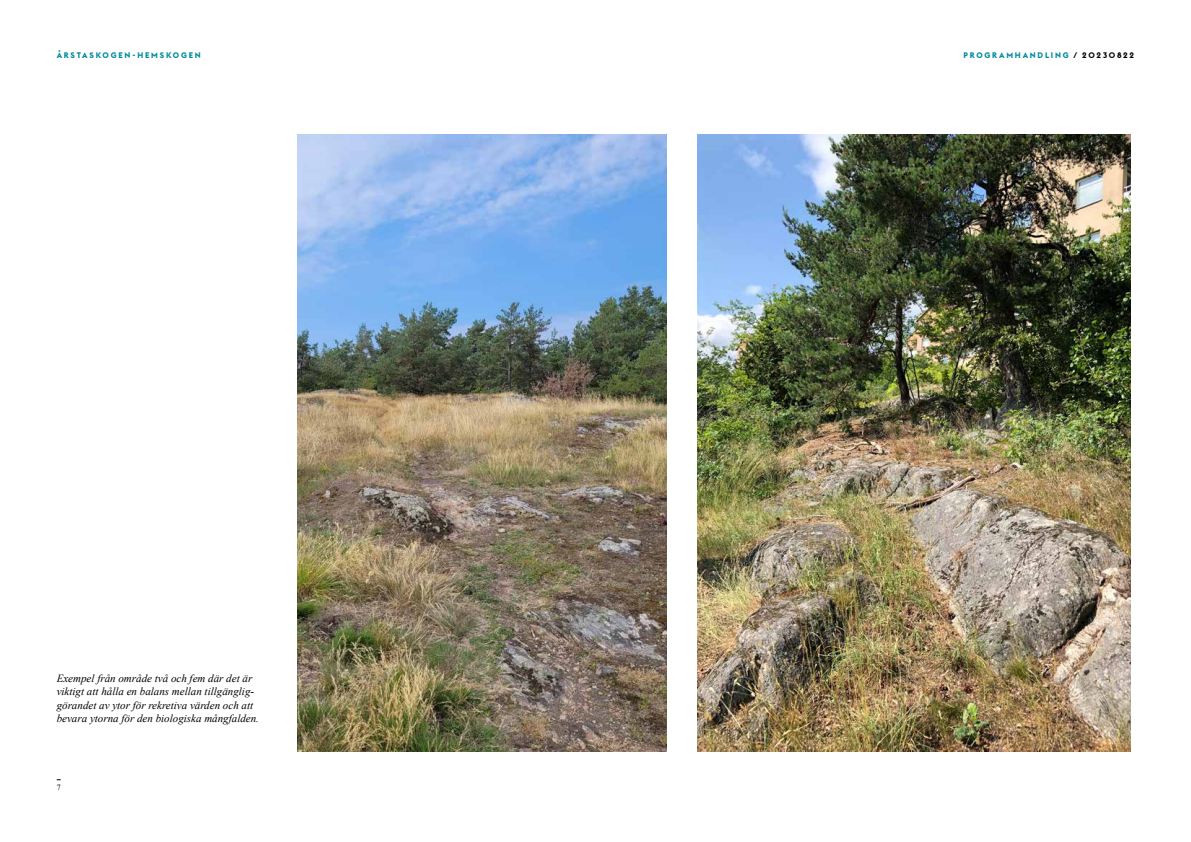
<style>
.page{position:relative;width:1191px;height:842px;background:#fff}
.page>*{position:absolute;margin:0;border:0;box-sizing:border-box;transform-origin:0 0}
.t1{font:italic 11px/13.2px "Times New Roman";color:#000}
.t2{font:700 8px "Stockholm Type";letter-spacing:.22em;color:#008a9e}
.t3{font:8px "Times New Roman";color:#000}
.s1{color:#000}
</style>
<div class="page">
<img style="left:697px;top:135px;width:433px;height:616px">
<img style="left:298px;top:135px;width:368px;height:616px">
<p class="t2" style="left:57px;top:50px;width:146px">ÅRSTASKOGEN-HEMSKOGEN</p>
<p class="t2" style="left:963px;top:50px;width:172px">PROGRAMHANDLING <span class="s1">/ 20230822</span></p>
<p class="t1" style="left:57px;top:672px;width:204px">Exempel från område två och fem där det är viktigt att hålla en balans mellan tillgänglig&shy;görandet av ytor för rekretiva värden och att bevara ytorna för den biologiska mångfalden.</p>
<p class="t3" style="left:57px;top:781px;width:5px">7</p>
</div>
